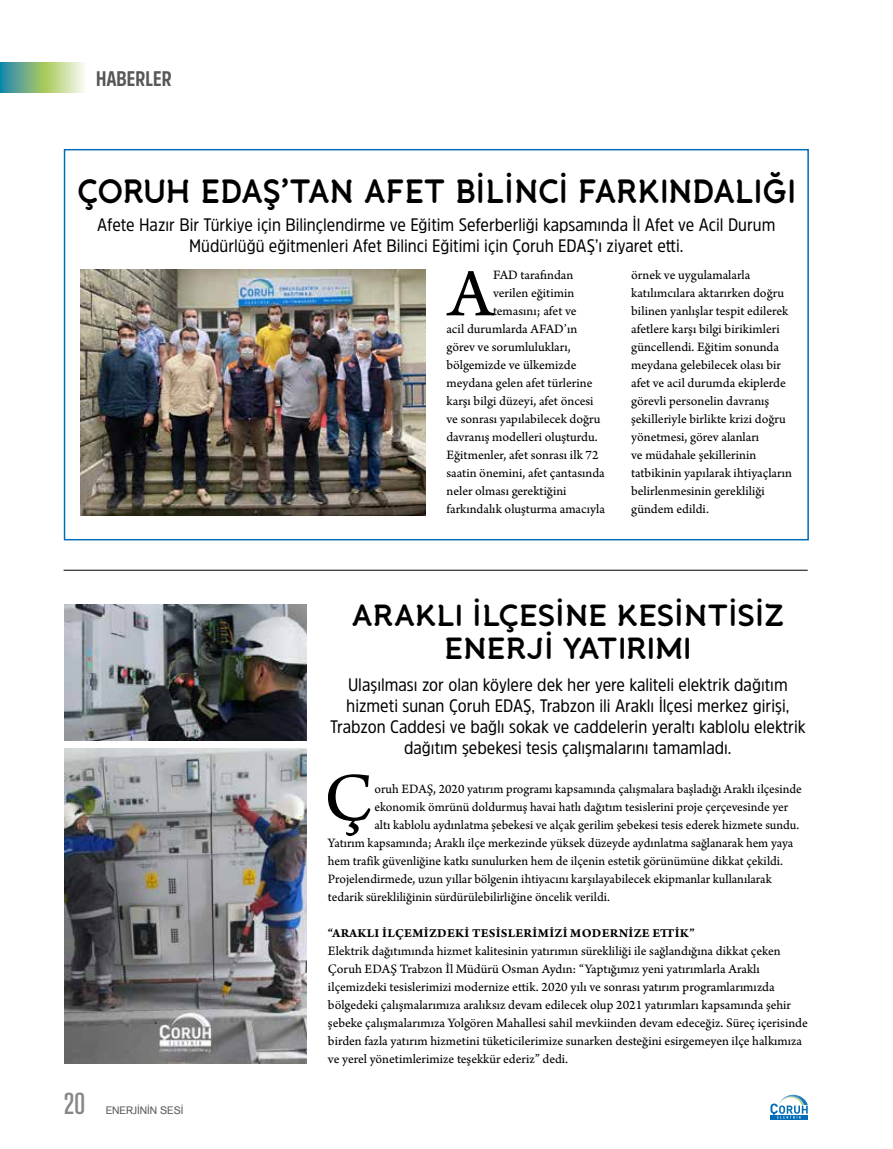
<style>
.page{position:relative;width:893px;height:1149px;background:#fff}
.page>*{position:absolute;margin:0;border:0;box-sizing:border-box;transform-origin:0 0}
.t1{font:71.55px "Arno Pro Sm Text";color:#000}
.t2{font:700 33px "Banda";letter-spacing:-.025em;color:#000;scale:.94 1}
.t3{font:700 30px/33px "Banda";letter-spacing:-.005em;color:#000;text-align:center}
.t4{font:500 condensed 30px "Akzidenz Grotesk Pro";color:#878787}
.t5{font:700 21px "Amsi Pro Cond";color:#575756}
.t6{font:18px/21px "Amsi Pro Narw";color:#000;text-align:center}
.t7{font:13.5px/18px "Arno Pro Sm Text";color:#000}
.t8{font:12.75px "Arno Pro Bold Sm Text";letter-spacing:.02em;color:#000}
.t9{font:10.5px "Akzidenz Grotesk CE";color:#575756}
</style>
<div class="page">
<hr style="left:64px;top:569px;width:744px;height:1px;background:#000">
<div style="left:64px;top:149px;width:745px;height:391px;border:2px solid #006db7"></div>
<img style="left:80px;top:269px;width:345px;height:246px">
<img style="left:65px;top:748px;width:242px;height:315px">
<img style="left:65px;top:604px;width:242px;height:136px">
<svg style="left:770px;top:1094px;width:38px;height:24px"></svg>
<svg style="left:0;top:62px;width:84px;height:30px;background:#96c296"></svg>
<h3 class="t5" style="left:96px;top:64px;width:77px">HABERLER</h3>
<h2 class="t2" style="left:77px;top:171px;width:767px">ÇORUH EDAŞ’TAN AFET BİLİNCİ FARKINDALIĞI</h2>
<h3 class="t6" style="left:97px;top:214px;width:680px">Afete Hazır Bir Türkiye için Bilinçlendirme ve Eğitim Seferberliği kapsamında İl Afet ve Acil Durum<br>Müdürlüğü eğitmenleri Afet Bilinci Eğitimi için Çoruh EDAŞ’ı ziyaret etti.</h3>
<h1 class="t1" style="left:448px;top:252px;width:46px">A</h1>
<p class="t7" style="left:493px;top:267px;width:82px">FAD tarafından</p>
<p class="t7" style="left:493px;top:285px;width:83px">verilen eğitimin</p>
<p class="t7" style="left:493px;top:303px;width:85px">temasını; afet ve</p>
<p class="t7" style="left:446px;top:321px;width:132px">acil durumlarda AFAD’ın</p>
<p class="t7" style="left:446px;top:339px;width:126px">görev ve sorumlulukları,</p>
<p class="t7" style="left:446px;top:357px;width:131px">bölgemizde ve ülkemizde</p>
<p class="t7" style="left:446px;top:375px;width:147px">meydana gelen afet türlerine</p>
<p class="t7" style="left:446px;top:393px;width:149px">karşı bilgi düzeyi, afet öncesi</p>
<p class="t7" style="left:446px;top:411px;width:156px">ve sonrası yapılabilecek doğru</p>
<p class="t7" style="left:446px;top:429px;width:153px">davranış modelleri oluşturdu.</p>
<p class="t7" style="left:446px;top:447px;width:154px">Eğitmenler, afet sonrası ilk 72</p>
<p class="t7" style="left:446px;top:465px;width:160px">saatin önemini, afet çantasında</p>
<p class="t7" style="left:446px;top:483px;width:122px">neler olması gerektiğini</p>
<p class="t7" style="left:446px;top:501px;width:160px">farkındalık oluşturma amacıyla</p>
<p class="t7" style="left:631px;top:267px;width:162px">örnek ve uygulamalarla katılımcılara aktarırken doğru bilinen yanlışlar tespit edilerek afetlere karşı bilgi birikimleri güncellendi. Eğitim sonunda meydana gelebilecek olası bir afet ve acil durumda ekiplerde görevli personelin davranış şekilleriyle birlikte krizi doğru yönetmesi, görev alanları<br>ve müdahale şekillerinin tatbikinin yapılarak ihtiyaçların belirlenmesinin gerekliliği gündem edildi.</p>
<h3 class="t3" style="left:351px;top:598px;width:434px">ARAKLI İLÇESİNE KESİNTİSİZ<br>ENERJİ YATIRIMI</h3>
<p class="t6" style="left:330px;top:673px;width:477px">Ulaşılması zor olan köylere dek her yere kaliteli elektrik dağıtım hizmeti sunan Çoruh EDAŞ, Trabzon ili Araklı İlçesi merkez girişi, Trabzon Caddesi ve bağlı sokak ve caddelerin yeraltı kablolu elektrik dağıtım şebekesi tesis çalışmalarını tamamladı.</p>
<h3 class="t4" style="left:64px;top:1083px;width:23px">20</h3>
<p class="t9" style="left:106px;top:1102px;width:79px">ENERJİNİN SESİ</p>
<h1 class="t1" style="left:324px;top:756px;width:51px">Ç</h1>
<p class="t7" style="left:374px;top:780px;width:429px">oruh EDAŞ, 2020 yatırım programı kapsamında çalışmalara başladığı Araklı ilçesinde</p>
<p class="t7" style="left:374px;top:798px;width:415px">ekonomik ömrünü doldurmuş havai hatlı dağıtım tesislerini proje çerçevesinde yer</p>
<p class="t7" style="left:374px;top:816px;width:427px">altı kablolu aydınlatma şebekesi ve alçak gerilim şebekesi tesis ederek hizmete sundu.</p>
<p class="t7" style="left:328px;top:834px;width:467px">Yatırım kapsamında; Araklı ilçe merkezinde yüksek düzeyde aydınlatma sağlanarak hem yaya</p>
<p class="t7" style="left:328px;top:852px;width:457px">hem trafik güvenliğine katkı sunulurken hem de ilçenin estetik görünümüne dikkat çekildi.</p>
<p class="t7" style="left:328px;top:870px;width:445px">Projelendirmede, uzun yıllar bölgenin ihtiyacını karşılayabilecek ekipmanlar kullanılarak</p>
<p class="t7" style="left:328px;top:888px;width:283px">tedarik sürekliliğinin sürdürülebilirliğine öncelik verildi.</p>
<p class="t8" style="left:328px;top:925px;width:368px">“ARAKLI ILÇEMIZDEKI TESISLERIMIZI MODERNIZE ETTIK”</p>
<p class="t7" style="left:328px;top:942px;width:481px">Elektrik dağıtımında hizmet kalitesinin yatırımın sürekliliği ile sağlandığına dikkat çeken Çoruh EDAŞ Trabzon İl Müdürü Osman Aydın: “Yaptığımız yeni yatırımlarla Araklı ilçemizdeki tesislerimizi modernize ettik. 2020 yılı ve sonrası yatırım programlarımızda bölgedeki çalışmalarımıza aralıksız devam edilecek olup 2021 yatırımları kapsamında şehir şebeke çalışmalarımıza Yolgören Mahallesi sahil mevkiinden devam edeceğiz. Süreç içerisinde birden fazla yatırım hizmetini tüketicilerimize sunarken desteğini esirgemeyen ilçe halkımıza ve yerel yönetimlerimize teşekkür ederiz” dedi.</p>
</div>
